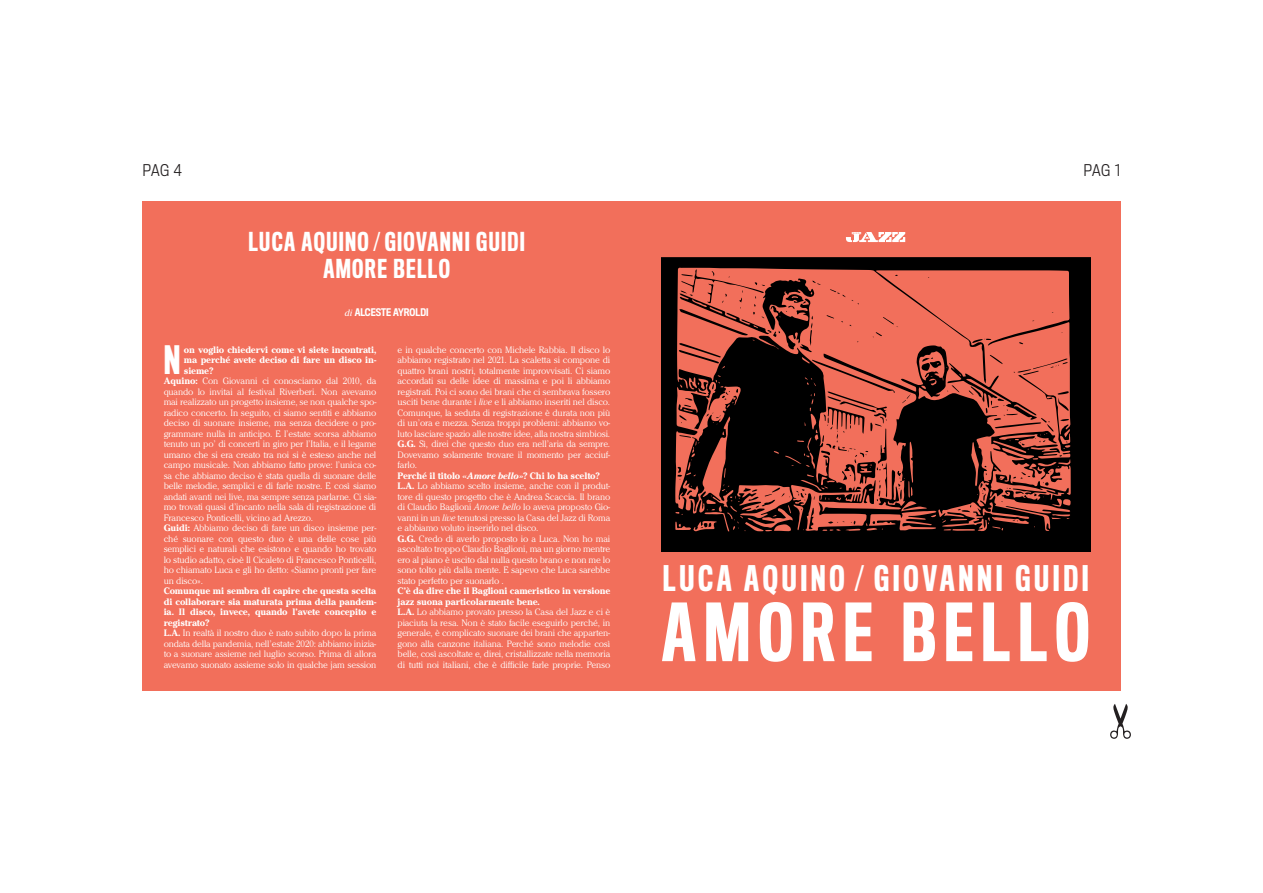
<style>
.page{position:relative;width:1263px;height:893px;background:#fff}
.page>*{position:absolute;margin:0;border:0;box-sizing:border-box;transform-origin:0 0}
.t1{font:500 73.5px "Titling Gothic FB Comp";letter-spacing:.11em;color:#fff}
.t2{font:500 36px "Titling Gothic FB Comp";color:#fff}
.t3{font:500 32.55px "Titling Gothic FB Comp";letter-spacing:.115em;color:#fff}
.t4{font:500 24px/27px "Titling Gothic FB Comp";letter-spacing:.055em;color:#fff;text-align:center}
.t5{font:300 15px "Titling Gothic FB Narrow";letter-spacing:.015em;color:#231f20}
.t6{font:300 9.75px/10.5px "Cheltenham Pro";letter-spacing:-.02em;color:#fff}
.t7{font:700 9.75px "Cheltenham Pro";letter-spacing:-.015em;color:#fff}
.t8{font:500 9.75px "Titling Gothic FB Cond";color:#fff}
.s1{font-family:"Cheltenham Pro";font-weight:400;font-style:italic}
.s2{font-weight:700}
.s3{font-style:italic}
.s4{font-weight:700;font-style:italic}
</style>
<div class="page">
<div style="left:142px;top:202px;width:978px;height:489px;background:#f26f5b"></div>
<svg style="left:661px;top:258px;width:429px;height:293px;fill:#000"></svg>
<svg style="left:1020px;top:442px;width:5px;height:3px"></svg>
<svg style="left:947px;top:355px;width:122px;height:77px"></svg>
<svg style="left:972px;top:339px;width:19px;height:4px"></svg>
<svg style="left:1035px;top:438px;width:10px;height:4px"></svg>
<svg style="left:957px;top:505px;width:14px;height:7px"></svg>
<svg style="left:921px;top:357px;width:20px;height:14px"></svg>
<svg style="left:980px;top:483px;width:6px;height:18px"></svg>
<svg style="left:677px;top:269px;width:234px;height:260px"></svg>
<svg style="left:1000px;top:471px;width:51px;height:31px"></svg>
<svg style="left:1110px;top:704px;width:21px;height:35px"></svg>
<svg style="left:846px;top:232px;width:59px;height:10px"></svg>
<h3 class="t5" style="left:142px;top:162px;width:41px">PAG 4</h3>
<h3 class="t5" style="left:1083px;top:162px;width:39px">PAG 1</h3>
<h3 class="t4" style="left:248px;top:229px;width:278px">LUCA AQUINO ⁄ GIOVANNI GUIDI<br>AMORE BELLO</h3>
<p class="t8" style="left:345px;top:307px;width:85px"><span class="s1">di</span> ALCESTE AYROLDI</p>
<h2 class="t2" style="left:164px;top:339px;width:18px">N</h2>
<p class="t7" style="left:184px;top:344px;width:194px">on voglio chiedervi come vi siete incontrati,</p>
<p class="t7" style="left:184px;top:354px;width:194px">ma perché avete deciso di fare un disco in-</p>
<p class="t7" style="left:184px;top:365px;width:31px">sieme?</p>
<p class="t6" style="left:164px;top:376px;width:214px"><span class="s2">Aquino:</span> Con Giovanni ci conosciamo dal 2010, da</p>
<p class="t6" style="left:164px;top:386px;width:214px">quando lo invitai al festival Riverberi. Non avevamo</p>
<p class="t6" style="left:164px;top:397px;width:214px">mai realizzato un progetto insieme, se non qualche spo-</p>
<p class="t6" style="left:164px;top:407px;width:214px">radico concerto. In seguito, ci siamo sentiti e abbiamo</p>
<p class="t6" style="left:164px;top:418px;width:214px">deciso di suonare insieme, ma senza decidere o pro-</p>
<p class="t6" style="left:164px;top:428px;width:214px">grammare nulla in anticipo. E l’estate scorsa abbiamo</p>
<p class="t6" style="left:164px;top:439px;width:214px">tenuto un po’ di concerti in giro per l’Italia, e il legame</p>
<p class="t6" style="left:164px;top:449px;width:214px">umano che si era creato tra noi si è esteso anche nel</p>
<p class="t6" style="left:164px;top:460px;width:214px">campo musicale. Non abbiamo fatto prove: l’unica co-</p>
<p class="t6" style="left:164px;top:470px;width:214px">sa che abbiamo deciso è stata quella di suonare delle</p>
<p class="t6" style="left:164px;top:481px;width:214px">belle melodie, semplici e di farle nostre. E così siamo</p>
<p class="t6" style="left:164px;top:491px;width:214px">andati avanti nei live, ma sempre senza parlarne. Ci sia-</p>
<p class="t6" style="left:164px;top:502px;width:214px">mo trovati quasi d’incanto nella sala di registrazione di</p>
<p class="t6" style="left:164px;top:512px;width:151px">Francesco Ponticelli, vicino ad Arezzo.</p>
<p class="t6" style="left:164px;top:523px;width:214px"><span class="s2">Guidi:</span> Abbiamo deciso di fare un disco insieme per-</p>
<p class="t6" style="left:164px;top:533px;width:214px">ché suonare con questo duo è una delle cose più</p>
<p class="t6" style="left:164px;top:544px;width:214px">semplici e naturali che esistono e quando ho trovato</p>
<p class="t6" style="left:164px;top:554px;width:214px">lo studio adatto, cioè Il Cicaleto di Francesco Ponticelli,</p>
<p class="t6" style="left:164px;top:565px;width:214px">ho chiamato Luca e gli ho detto: «Siamo pronti per fare</p>
<p class="t6" style="left:164px;top:575px;width:41px">un disco».</p>
<p class="t6" style="left:164px;top:586px;width:214px"><span class="s2">Comunque mi sembra di capire che questa scelta di collaborare sia maturata prima della pandem&shy;ia. Il disco, invece, quando l’avete concepito e registrato?<br>L.A.</span> In realtà il nostro duo è nato subito dopo la prima ondata della pandemia, nell’estate 2020: abbiamo inizia&shy;to a suonare assieme nel luglio scorso. Prima di allora avevamo suonato assieme solo in qualche jam session</p>
<p class="t6" style="left:398px;top:344px;width:214px">e in qualche concerto con Michele Rabbia. Il disco lo abbiamo registrato nel 2021. La scaletta si compone di quattro brani nostri, totalmente improvvisati. Ci siamo accordati su delle idee di massima e poi li abbiamo registrati. Poi ci sono dei brani che ci sembrava fossero usciti bene durante i <span class="s3">live</span> e li abbiamo inseriti nel disco.<br>Comunque, la seduta di registrazione è durata non più di un’ora e mezza. Senza troppi problemi: abbiamo vo&shy;luto lasciare spazio alle nostre idee, alla nostra simbiosi.<br><span class="s2">G.G.</span> Sì, direi che questo duo era nell’aria da sempre.<br>Dovevamo solamente trovare il momento per acciuf&shy;farlo.<br><span class="s2">Perché il titolo</span> <span class="s4">«Amore bello»</span><span class="s2">? Chi lo ha scelto?<br>L.A.</span> Lo abbiamo scelto insieme, anche con il produt&shy;tore di questo progetto che è Andrea Scaccia. Il brano di Claudio Baglioni <span class="s3">Amore bello</span> lo aveva proposto Gio&shy;vanni in un <span class="s3">live</span> tenutosi presso la Casa del Jazz di Roma e abbiamo voluto inserirlo nel disco.<br><span class="s2">G.G.</span> Credo di averlo proposto io a Luca. Non ho mai ascoltato troppo Claudio Baglioni, ma un giorno mentre ero al piano è uscito dal nulla questo brano e non me lo sono tolto più dalla mente. E sapevo che Luca sarebbe stato perfetto per suonarlo .</p>
<p class="t6" style="left:398px;top:586px;width:214px"><span class="s2">C’è da dire che il Baglioni cameristico in versione jazz suona particolarmente bene.<br>L.A.</span> Lo abbiamo provato presso la Casa del Jazz e ci è piaciuta la resa. Non è stato facile eseguirlo perché, in generale, è complicato suonare dei brani che apparten&shy;gono alla canzone italiana. Perché sono melodie così belle, così ascoltate e, direi, cristallizzate nella memoria di tutti noi italiani, che è difficile farle proprie. Penso</p>
<h3 class="t3" style="left:663px;top:560px;width:428px">LUCA AQUINO ⁄ GIOVANNI GUIDI</h3>
<h1 class="t1" style="left:662px;top:591px;width:429px">AMORE BELLO</h1>
</div>
